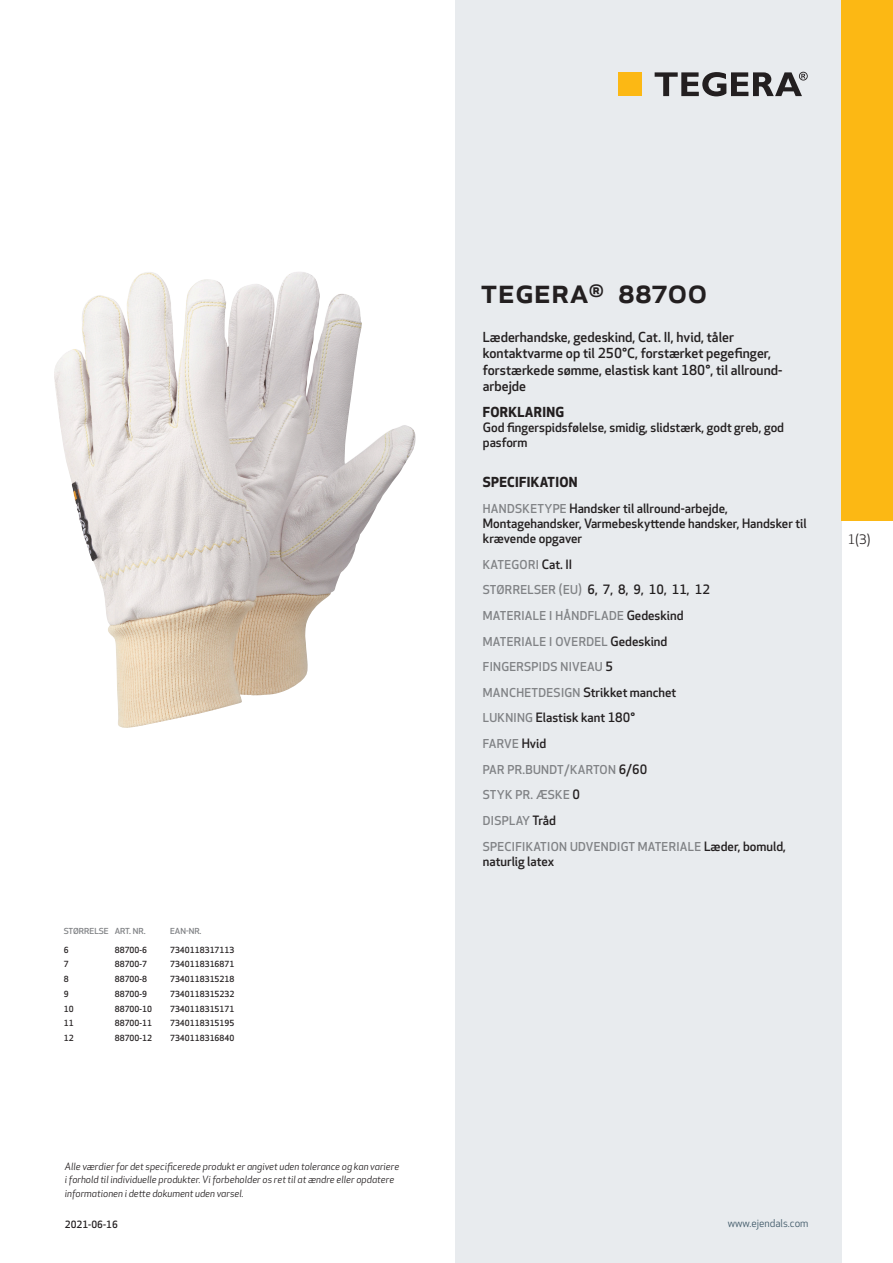
<style>
.page{position:relative;width:893px;height:1263px;background:#fff}
.page>*{position:absolute;margin:0;border:0;box-sizing:border-box;transform-origin:0 0}
.prodname{font:500 34.5px "Apex New";color:#231f20}
.Funktion_body{font:500 13.5px/16.5px "Apex New";color:#231f20}
.Funktion_body-2{font:700 13.5px "Apex New";letter-spacing:.025em;color:#231f20}
.t1{font:12.75px "Apex New";color:#231f20}
.Funktion_body-3{font:500 12.6px/15px "Apex New";color:#231f20}
.Funktion_body-4{font:500 12px "Apex New";letter-spacing:.025em;color:#808285}
.t2{font:10.5px "Apex New";color:#405968}
.t3{font:italic 9.75px/13.5px "Apex New";color:#231f20}
.t4{font:500 9.75px "Apex New";color:#231f20}
.ArticleTable_body{font:500 8.25px "Apex New";color:#231f20}
.ArticeTable_header{font:500 8.1px "Apex New";color:#808285;scale:1.06 1}
.s1{font-size:12px;color:#808285}
.s2{font-size:12.6px;color:#231f20}
</style>
<div class="page">
<div style="left:455px;top:0;width:387px;height:1263px;background:#e8ebee"></div>
<div style="left:842px;top:0;width:51px;height:520px;background:#fcb814"></div>
<img style="left:54px;top:272px;width:349px;height:456px">
<div style="left:618px;top:72px;width:24px;height:24px;background:#fcb814"></div>
<svg style="left:655px;top:72px;width:153px;height:24px"></svg>
<p class="ArticeTable_header" style="left:64px;top:925px;width:44px">STØRRELSE</p>
<p class="ArticeTable_header" style="left:115px;top:925px;width:31px">ART. NR.</p>
<p class="ArticeTable_header" style="left:170px;top:925px;width:31px">EAN-NR.</p>
<p class="ArticleTable_body" style="left:64px;top:944px;width:6px">6</p>
<p class="ArticleTable_body" style="left:115px;top:944px;width:34px">88700-6</p>
<p class="ArticleTable_body" style="left:170px;top:944px;width:66px">7340118317113</p>
<p class="ArticleTable_body" style="left:64px;top:959px;width:6px">7</p>
<p class="ArticleTable_body" style="left:115px;top:959px;width:34px">88700-7</p>
<p class="ArticleTable_body" style="left:170px;top:959px;width:66px">7340118316871</p>
<p class="ArticleTable_body" style="left:64px;top:973px;width:6px">8</p>
<p class="ArticleTable_body" style="left:115px;top:973px;width:34px">88700-8</p>
<p class="ArticleTable_body" style="left:170px;top:973px;width:66px">7340118315218</p>
<p class="ArticleTable_body" style="left:64px;top:988px;width:6px">9</p>
<p class="ArticleTable_body" style="left:115px;top:988px;width:34px">88700-9</p>
<p class="ArticleTable_body" style="left:170px;top:988px;width:66px">7340118315232</p>
<p class="ArticleTable_body" style="left:64px;top:1003px;width:11px">10</p>
<p class="ArticleTable_body" style="left:115px;top:1003px;width:39px">88700-10</p>
<p class="ArticleTable_body" style="left:170px;top:1003px;width:66px">7340118315171</p>
<p class="ArticleTable_body" style="left:64px;top:1018px;width:11px">11</p>
<p class="ArticleTable_body" style="left:115px;top:1018px;width:39px">88700-11</p>
<p class="ArticleTable_body" style="left:170px;top:1018px;width:66px">7340118315195</p>
<p class="ArticleTable_body" style="left:64px;top:1032px;width:11px">12</p>
<p class="ArticleTable_body" style="left:115px;top:1032px;width:39px">88700-12</p>
<p class="ArticleTable_body" style="left:170px;top:1032px;width:66px">7340118316840</p>
<p class="t3" style="left:65px;top:1159px;width:336px">Alle værdier for det specificerede produkt er angivet uden tolerance og kan variere i forhold til individuelle produkter. Vi forbeholder os ret til at ændre eller opdatere informationen i dette dokument uden varsel.</p>
<p class="t4" style="left:65px;top:1218px;width:54px">2021-06-16</p>
<p class="prodname" style="left:480px;top:267px;width:229px">TEGERA<sup>®</sup> 88700</p>
<p class="Funktion_body" style="left:483px;top:328px;width:301px">Læderhandske, gedeskind, Cat. II, hvid, tåler kontaktvarme op til 250°C, forstærket pegefinger, forstærkede sømme, elastisk kant 180°, til allround&shy;arbejde</p>
<p class="Funktion_body-2" style="left:483px;top:402px;width:83px">FORKLARING</p>
<p class="Funktion_body-3" style="left:483px;top:419px;width:303px">God fingerspidsfølelse, smidig, slidstærk, godt greb, god pasform</p>
<p class="Funktion_body-2" style="left:483px;top:473px;width:96px">SPECIFIKATION</p>
<p class="Funktion_body-3" style="left:483px;top:501px;width:325px"><span class="s1">HANDSKETYPE</span> Handsker til allround-arbejde,<br>Montagehandsker, Varmebeskyttende handsker, Handsker til krævende opgaver</p>
<p class="Funktion_body-4" style="left:483px;top:556px;width:91px">KATEGORI <span class="s2">Cat. II</span></p>
<p class="Funktion_body-3" style="left:483px;top:582px;width:229px"><span class="s1">STØRRELSER (EU)</span> 6, 7, 8, 9, 10, 11, 12</p>
<p class="Funktion_body-4" style="left:483px;top:607px;width:202px">MATERIALE I HÅNDFLADE <span class="s2">Gedeskind</span></p>
<p class="Funktion_body-4" style="left:483px;top:633px;width:186px">MATERIALE I OVERDEL <span class="s2">Gedeskind</span></p>
<p class="Funktion_body-4" style="left:483px;top:659px;width:132px">FINGERSPIDS NIVEAU <span class="s2">5</span></p>
<p class="Funktion_body-3" style="left:483px;top:684px;width:195px"><span class="s1">MANCHETDESIGN</span> Strikket manchet</p>
<p class="Funktion_body-3" style="left:483px;top:710px;width:154px"><span class="s1">LUKNING</span> Elastisk kant 180°</p>
<p class="Funktion_body-4" style="left:483px;top:736px;width:65px">FARVE <span class="s2">Hvid</span></p>
<p class="Funktion_body-4" style="left:483px;top:761px;width:166px">PAR PR.BUNDT/KARTON <span class="s2">6/60</span></p>
<p class="Funktion_body-4" style="left:483px;top:787px;width:99px">STYK PR. ÆSKE <span class="s2">0</span></p>
<p class="Funktion_body-4" style="left:483px;top:812px;width:75px">DISPLAY <span class="s2">Tråd</span></p>
<p class="Funktion_body-4" style="left:483px;top:838px;width:305px">SPECIFIKATION UDVENDIGT MATERIALE <span class="s2">Læder, bomuld,</span></p>
<p class="Funktion_body-3" style="left:483px;top:853px;width:73px">naturlig latex</p>
<p class="t1" style="left:848px;top:531px;width:24px">1(3)</p>
<p class="t2" style="left:728px;top:1217px;width:82px">www.ejendals.com</p>
</div>
